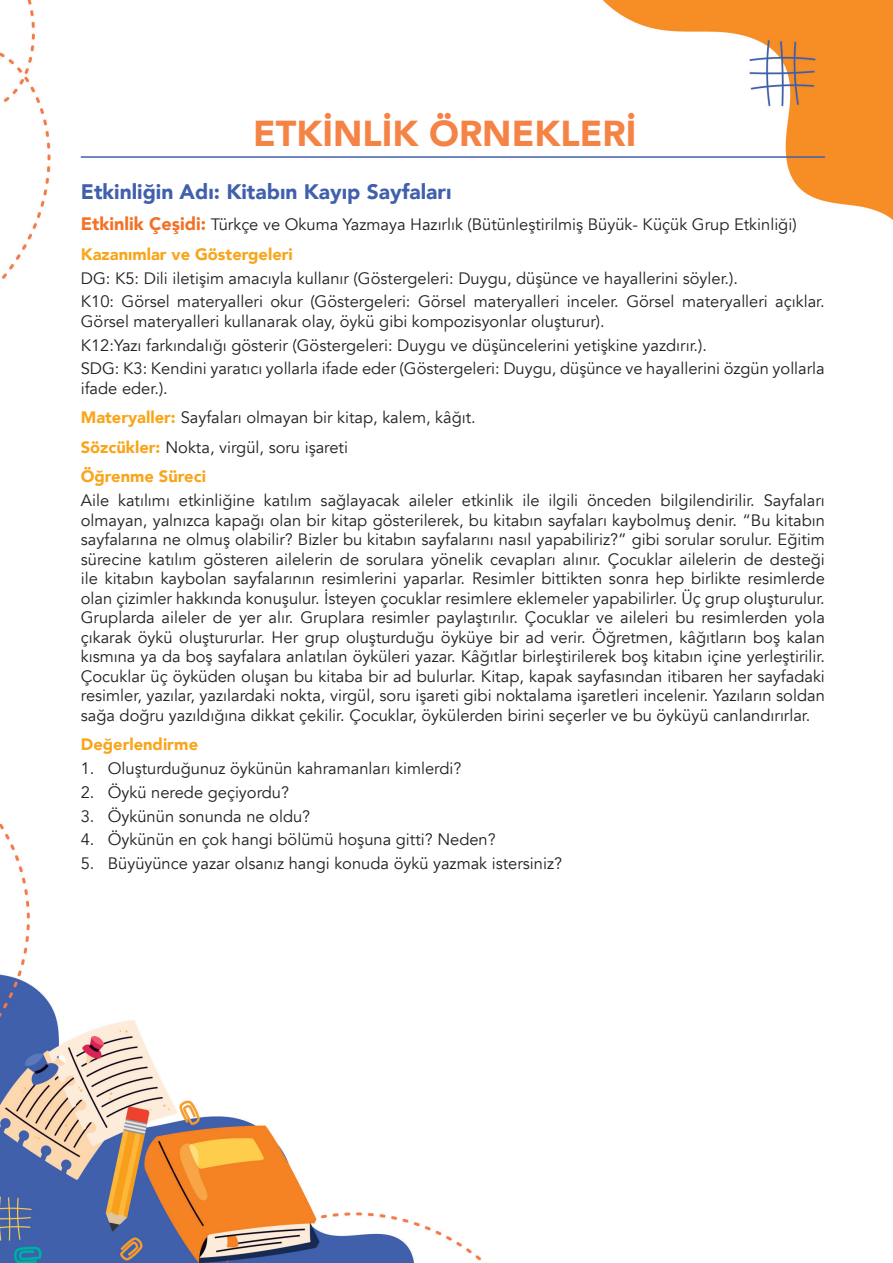
<style>
.page{position:relative;width:893px;height:1263px;background:#fff}
.page>*{position:absolute;margin:0;border:0;box-sizing:border-box;transform-origin:0 0}
.t1{font:900 36px "Avenir";color:#f58345}
.t2{font:900 21px "Avenir";color:#4160ac}
.t3{font:16.5px/19.5px "Avenir";color:#231f20}
.t4{font:900 16.5px "Avenir";color:#f9a51b}
.s1{font-weight:900;font-size:18px;color:#f37127}
.s2{font-weight:900;color:#f9a51b}
</style>
<div class="page">
<img style="left:0;top:0;width:893px;height:1263px">
<hr style="left:81px;top:156px;width:744px;height:2px;background:#4160ac">
<h1 class="t1" style="left:253px;top:102px;width:385px">ETKİNLİK ÖRNEKLERİ</h1>
<p class="t2" style="left:81px;top:174px;width:372px">Etkinliğin Adı: Kitabın Kayıp Sayfaları</p>
<p class="t3" style="left:81px;top:210px;width:717px;line-height:29.5px"><span class="s1">Etkinlik Çeşidi:</span> Türkçe ve Okuma Yazmaya Hazırlık (Bütünleştirilmiş Büyük- Küçük Grup Etkinliği)<br><span class="s2">Kazanımlar ve Göstergeleri</span></p>
<p class="t3" style="left:81px;top:266px;width:745px;line-height:23.7px">DG: K5: Dili iletişim amacıyla kullanır (Göstergeleri: Duygu, düşünce ve hayallerini söyler.).<br>K10: Görsel materyalleri okur (Göstergeleri: Görsel materyalleri inceler. Görsel materyalleri açıklar.</p>
<p class="t3" style="left:81px;top:310px;width:746px;line-height:23.7px">Görsel materyalleri kullanarak olay, öykü gibi kompozisyonlar oluşturur).<br>K12:Yazı farkındalığı gösterir (Göstergeleri: Duygu ve düşüncelerini yetişkine yazdırır.).<br>SDG: K3: Kendini yaratıcı yollarla ifade eder (Göstergeleri: Duygu, düşünce ve hayallerini özgün yollarla</p>
<p class="t3" style="left:81px;top:374px;width:397px;line-height:29.5px">ifade eder.).<br><span class="s2">Materyaller:</span> Sayfaları olmayan bir kitap, kalem, kâğıt.<br><span class="s2">Sözcükler:</span> Nokta, virgül, soru işareti<br><span class="s2">Öğrenme Süreci</span></p>
<p class="t3" style="left:81px;top:491px;width:746px;text-align:justify">Aile katılımı etkinliğine katılım sağlayacak aileler etkinlik ile ilgili önceden bilgilendirilir. Sayfaları olmayan, yalnızca kapağı olan bir kitap gösterilerek, bu kitabın sayfaları kaybolmuş denir. “Bu kitabın sayfalarına ne olmuş olabilir? Bizler bu kitabın sayfalarını nasıl yapabiliriz?” gibi sorular sorulur. Eğitim sürecine katılım gösteren ailelerin de sorulara yönelik cevapları alınır. Çocuklar ailelerin de desteği ile kitabın kaybolan sayfalarının resimlerini yaparlar. Resimler bittikten sonra hep birlikte resimlerde olan çizimler hakkında konuşulur. İsteyen çocuklar resimlere eklemeler yapabilirler. Üç grup oluşturulur.<br>Gruplarda aileler de yer alır. Gruplara resimler paylaştırılır. Çocuklar ve aileleri bu resimlerden yola çıkarak öykü oluştururlar. Her grup oluşturduğu öyküye bir ad verir. Öğretmen, kâğıtların boş kalan kısmına ya da boş sayfalara anlatılan öyküleri yazar. Kâğıtlar birleştirilerek boş kitabın içine yerleştirilir.<br>Çocuklar üç öyküden oluşan bu kitaba bir ad bulurlar. Kitap, kapak sayfasından itibaren her sayfadaki resimler, yazılar, yazılardaki nokta, virgül, soru işareti gibi noktalama işaretleri incelenir. Yazıların soldan sağa doğru yazıldığına dikkat çekilir. Çocuklar, öykülerden birini seçerler ve bu öyküyü canlandırırlar.</p>
<p class="t4" style="left:81px;top:730px;width:119px">Değerlendirme</p>
<p class="t3" style="left:81px;top:759px;width:382px">1. Oluşturduğunuz öykünün kahramanları kimlerdi?</p>
<p class="t3" style="left:81px;top:783px;width:210px">2. Öykü nerede geçiyordu?</p>
<p class="t3" style="left:81px;top:806px;width:231px">3. Öykünün sonunda ne oldu?</p>
<p class="t3" style="left:81px;top:830px;width:416px">4. Öykünün en çok hangi bölümü hoşuna gitti? Neden?</p>
<p class="t3" style="left:81px;top:854px;width:483px">5. Büyüyünce yazar olsanız hangi konuda öykü yazmak istersiniz?</p>
</div>
